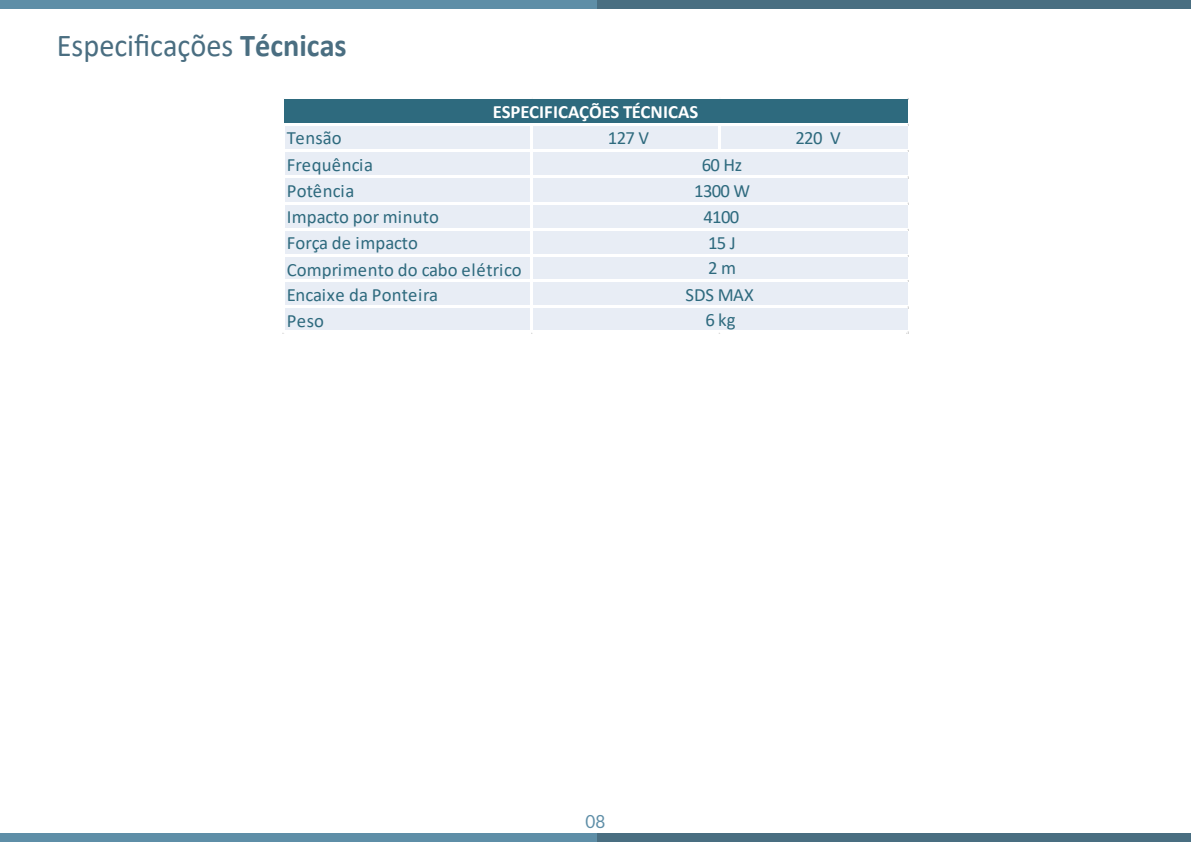
<style>
.page{position:relative;width:1191px;height:842px;background:#fff}
.page>*{position:absolute;margin:0;border:0;box-sizing:border-box;transform-origin:0 0}
.t1{font:32px "Calibri";color:#4a6e81;scale:.95 1}
.t2{font:18.8px/26px "Calibri";letter-spacing:.005em;color:#2e6a7e}
.t3{font:700 18.8px "Calibri";color:#fff}
.t4{font:18px "Lato";color:#5e8ea7;scale:.95 1}
.s1{font-weight:700}
</style>
<div class="page">
<div style="left:594px;top:0;width:597px;height:8px;background:#496e81"></div>
<div style="left:0;top:0;width:596px;height:8px;background:#5e8ea7"></div>
<div style="left:594px;top:834px;width:597px;height:8px;background:#496e81"></div>
<div style="left:0;top:834px;width:596px;height:8px;background:#5e8ea7"></div>
<div style="left:284px;top:99px;width:624px;height:27px;background:#2e6a7e"></div>
<div style="left:284px;top:124px;width:624px;height:209px;background:#e8edf5"></div>
<hr style="left:284px;top:123px;width:624px;height:3px;background:#fff">
<hr style="left:284px;top:149px;width:624px;height:3px;background:#fff">
<hr style="left:284px;top:176px;width:624px;height:2px;background:#fff">
<hr style="left:284px;top:202px;width:624px;height:2px;background:#fff">
<hr style="left:284px;top:228px;width:624px;height:3px;background:#fff">
<hr style="left:284px;top:254px;width:624px;height:3px;background:#fff">
<hr style="left:284px;top:279px;width:624px;height:3px;background:#fff">
<hr style="left:284px;top:306px;width:624px;height:2px;background:#fff">
<hr style="left:530px;top:126px;width:3px;height:207px;background:#fff">
<hr style="left:718px;top:126px;width:2px;height:26px;background:#fff">
<hr style="left:284px;top:331px;width:624px;height:2px;background:#fff">
<h1 class="t1" style="left:57px;top:23px;width:307px">Especificações <span class="s1">Técnicas</span></h1>
<p class="t3" style="left:493px;top:99px;width:207px">ESPECIFICAÇÕES TÉCNICAS</p>
<p class="t2" style="left:287px;top:125px;width:56px">Tensão</p>
<p class="t2" style="left:608px;top:125px;width:43px">127 V</p>
<p class="t2" style="left:795px;top:125px;width:47px">220 V</p>
<p class="t2" style="left:287px;top:151px;width:236px">Frequência<br>Potência<br>Impacto por minuto<br>Força de impacto<br>Comprimento do cabo elétrico<br>Encaixe da Ponteira<br>Peso</p>
<p class="t2" style="left:702px;top:151px;width:42px">60 Hz</p>
<p class="t2" style="left:694px;top:177px;width:57px">1300 W</p>
<p class="t2" style="left:703px;top:203px;width:37px">4100</p>
<p class="t2" style="left:708px;top:255px;width:29px">2 m</p>
<p class="t2" style="left:708px;top:230px;width:29px">15 J</p>
<p class="t2" style="left:685px;top:281px;width:70px;line-height:25px;text-align:center">SDS MAX<br>6kg</p>
<p class="t4" style="left:585px;top:812px;width:22px">08</p>
</div>
